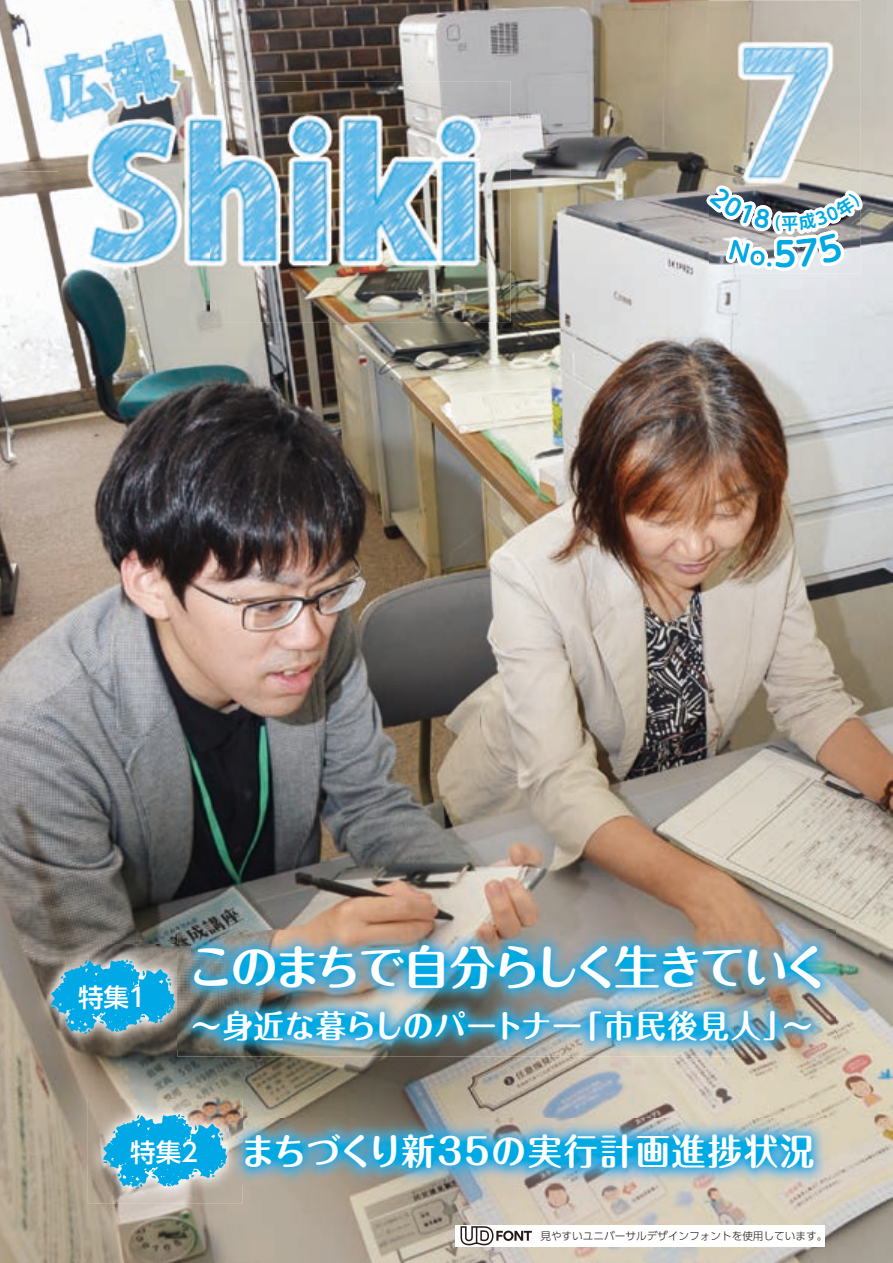
<style>
.page{position:relative;width:893px;height:1263px;background:#fff}
.page>*{position:absolute;margin:0;border:0;box-sizing:border-box;transform-origin:0 0}
.t1{font:46.8px "Maru Fo Pro Bold 90 pv RKSJ H";letter-spacing:-.08em;color:#fff}
.t2{font:36.15px "Maru Fo Pro Bold 90 pv RKSJ H";letter-spacing:.05em;color:#fff;scale:.95 1}
.t3{font:31.95px "Maru Fo Pro Bold 90 pv RKSJ H";letter-spacing:.02em;color:#fff;scale:.95 1}
.t4{font:25.5px "UD Shin Go Pro Medium 90 pv RKSJ H";color:#fff}
.t5{font:10.65px "UD Shin Go Pr 6 N Light 90 pv RKSJ H";color:#231916}
</style>
<div class="page">
<img style="left:0;top:0;width:893px;height:1263px">
<img style="left:36px;top:944px;width:141px;height:105px">
<svg style="left:51px;top:959px;width:124px;height:75px;background:#3aa7cc"></svg>
<img style="left:88px;top:1099px;width:154px;height:105px">
<svg style="left:103px;top:1113px;width:125px;height:76px;background:#49b2d5"></svg>
<img style="left:177px;top:930px;width:659px;height:126px">
<img style="left:230px;top:1119px;width:598px;height:65px">
<img style="left:17px;top:1px;width:196px;height:170px">
<img style="left:709px;top:0;width:151px;height:274px">
<img style="left:209px;top:81px;width:301px;height:241px">
<img style="left:59px;top:171px;width:150px;height:151px">
<img style="left:59px;top:81px;width:154px;height:90px">
<div style="left:456px;top:1225px;width:369px;height:21px;background:#fff"></div>
<svg style="left:460px;top:1226px;width:72px;height:19px"></svg>
<svg style="left:707px;top:186px;width:155px;height:85px"></svg>
<h3 class="t4" style="left:78px;top:977px;width:69px">特集1</h3>
<h1 class="t1" style="left:188px;top:930px;width:644px">このまちで自分らしく生きていく</h1>
<h3 class="t3" style="left:783px;top:1000px;width:33px">~</h3>
<h3 class="t3" style="left:191px;top:1000px;width:413px">～身近な暮らしのパートナー</h3>
<h3 class="t3" style="left:572px;top:1000px;width:234px">「市民後見人「</h3>
<h3 class="t4" style="left:130px;top:1132px;width:69px">特集2</h3>
<h2 class="t2" style="left:241px;top:1122px;width:605px">まちづくり新35の実行計画進捗状況</h2>
<p class="t5" style="left:540px;top:1227px;width:289px">見やすいユニバーサルデザインフォントを使用しています。</p>
</div>
